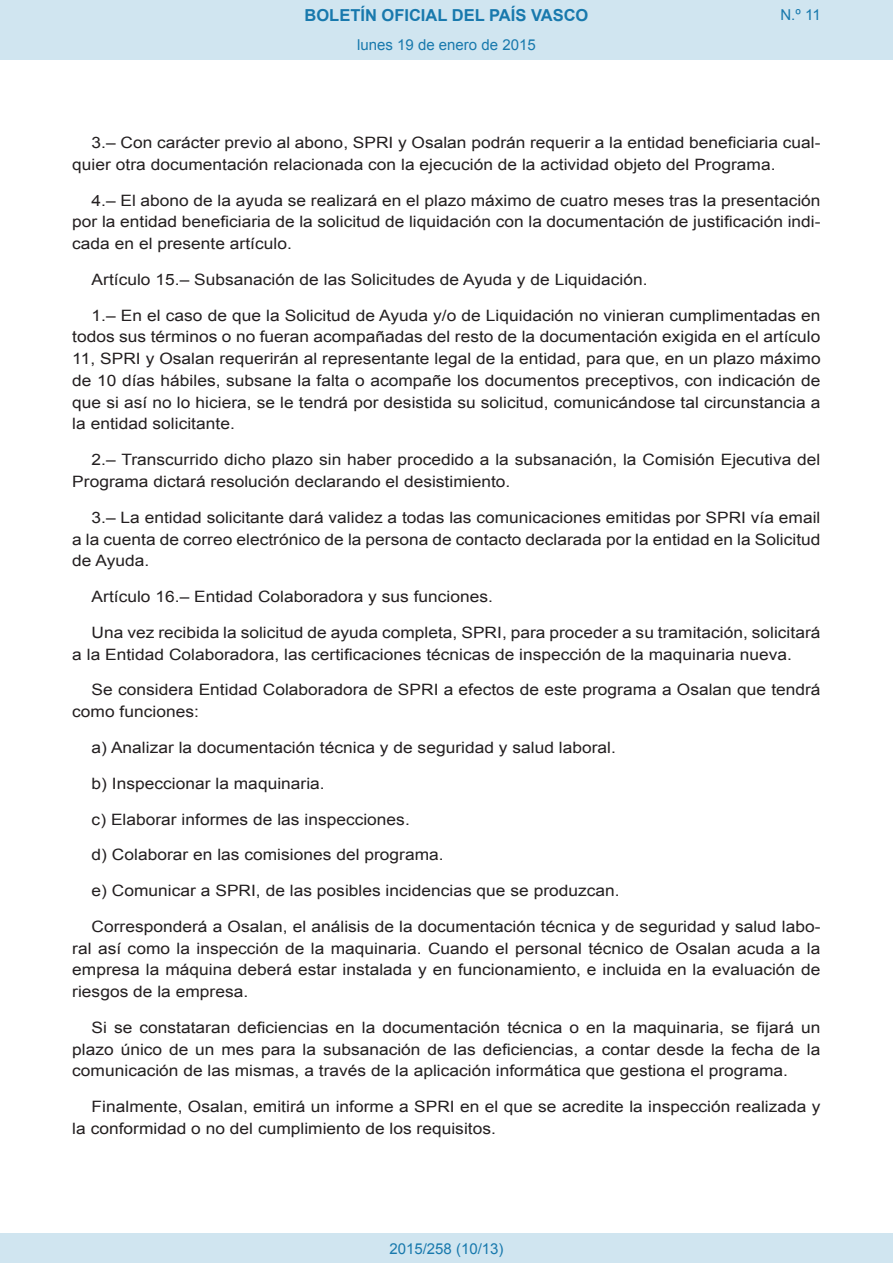
<style>
.page{position:relative;width:893px;height:1263px;background:#fff}
.page>*{position:absolute;margin:0;border:0;box-sizing:border-box;transform-origin:0 0}
.t1{font:700 16.5px "Arial";color:#1879ad}
.BOPVDetalle{font:15.6px/21.8px "Arial";color:#231f20;scale:1.11 1}
.Paginacion_Centro{font:15px "Arial";color:#1879ad}
</style>
<div class="page">
<div style="left:0;top:0;width:893px;height:60px;background:#d0e5f0"></div>
<div style="left:0;top:1233px;width:893px;height:30px;background:#d0e5f0"></div>
<p class="t1" style="left:305px;top:4px;width:285px">BOLETÍN OFICIAL DEL PAÍS VASCO</p>
<p class="Paginacion_Centro" style="left:357px;top:35px;width:180px">lunes 19 de enero de 2015</p>
<p class="Paginacion_Centro" style="left:780px;top:5px;width:42px">N.º 11</p>
<p class="BOPVDetalle" style="left:72px;top:132px;width:676px;text-indent:19px">3.– Con carácter previo al abono, SPRI y Osalan podrán requerir a la entidad beneficiaria cual&shy;quier otra documentación relacionada con la ejecución de la actividad objeto del Programa.</p>
<p class="BOPVDetalle" style="left:72px;top:189px;width:676px;text-align:justify;text-indent:19px">4.– El abono de la ayuda se realizará en el plazo máximo de cuatro meses tras la presentación por la entidad beneficiaria de la solicitud de liquidación con la documentación de justificación indi&shy;cada en el presente artículo.</p>
<p class="BOPVDetalle" style="left:92px;top:269px;width:502px">Artículo 15.– Subsanación de las Solicitudes de Ayuda y de Liquidación.</p>
<p class="BOPVDetalle" style="left:72px;top:304px;width:676px;text-align:justify;text-indent:19px">1.– En el caso de que la Solicitud de Ayuda y/o de Liquidación no vinieran cumplimentadas en todos sus términos o no fueran acompañadas del resto de la documentación exigida en el artículo 11, SPRI y Osalan requerirán al representante legal de la entidad, para que, en un plazo máximo de 10 días hábiles, subsane la falta o acompañe los documentos preceptivos, con indicación de que si así no lo hiciera, se le tendrá por desistida su solicitud, comunicándose tal circunstancia a la entidad solicitante.</p>
<p class="BOPVDetalle" style="left:72px;top:449px;width:675px;text-indent:19px">2.– Transcurrido dicho plazo sin haber procedido a la subsanación, la Comisión Ejecutiva del<br>Programa dictará resolución declarando el desistimiento.</p>
<p class="BOPVDetalle" style="left:72px;top:507px;width:676px;text-align:justify;text-indent:19px">3.– La entidad solicitante dará validez a todas las comunicaciones emitidas por SPRI vía email a la cuenta de correo electrónico de la persona de contacto declarada por la entidad en la Solicitud de Ayuda.</p>
<p class="BOPVDetalle" style="left:92px;top:586px;width:363px">Artículo 16.– Entidad Colaboradora y sus funciones.</p>
<p class="BOPVDetalle" style="left:72px;top:622px;width:675px;text-indent:19px">Una vez recibida la solicitud de ayuda completa, SPRI, para proceder a su tramitación, solicitará a la Entidad Colaboradora, las certificaciones técnicas de inspección de la maquinaria nueva.</p>
<p class="BOPVDetalle" style="left:72px;top:679px;width:676px;text-indent:19px">Se considera Entidad Colaboradora de SPRI a efectos de este programa a Osalan que tendrá como funciones:</p>
<p class="BOPVDetalle" style="left:92px;top:737px;width:474px">a) Analizar la documentación técnica y de seguridad y salud laboral.</p>
<p class="BOPVDetalle" style="left:92px;top:772px;width:211px">b) Inspeccionar la maquinaria.</p>
<p class="BOPVDetalle" style="left:92px;top:808px;width:288px">c) Elaborar informes de las inspecciones.</p>
<p class="BOPVDetalle" style="left:92px;top:844px;width:319px">d) Colaborar en las comisiones del programa.</p>
<p class="BOPVDetalle" style="left:92px;top:880px;width:477px">e) Comunicar a SPRI, de las posibles incidencias que se produzcan.</p>
<p class="BOPVDetalle" style="left:72px;top:916px;width:676px;text-align:justify;text-indent:19px">Corresponderá a Osalan, el análisis de la documentación técnica y de seguridad y salud labo&shy;ral así como la inspección de la maquinaria. Cuando el personal técnico de Osalan acuda a la empresa la máquina deberá estar instalada y en funcionamiento, e incluida en la evaluación de riesgos de la empresa.</p>
<p class="BOPVDetalle" style="left:72px;top:1017px;width:676px;text-align:justify;text-indent:19px">Si se constataran deficiencias en la documentación técnica o en la maquinaria, se fijará un plazo único de un mes para la subsanación de las deficiencias, a contar desde la fecha de la comunicación de las mismas, a través de la aplicación informática que gestiona el programa.</p>
<p class="BOPVDetalle" style="left:72px;top:1096px;width:676px;text-indent:19px">Finalmente, Osalan, emitirá un informe a SPRI en el que se acredite la inspección realizada y la conformidad o no del cumplimiento de los requisitos.</p>
<p class="Paginacion_Centro" style="left:389px;top:1238px;width:116px">2015/258 (10/13)</p>
</div>
